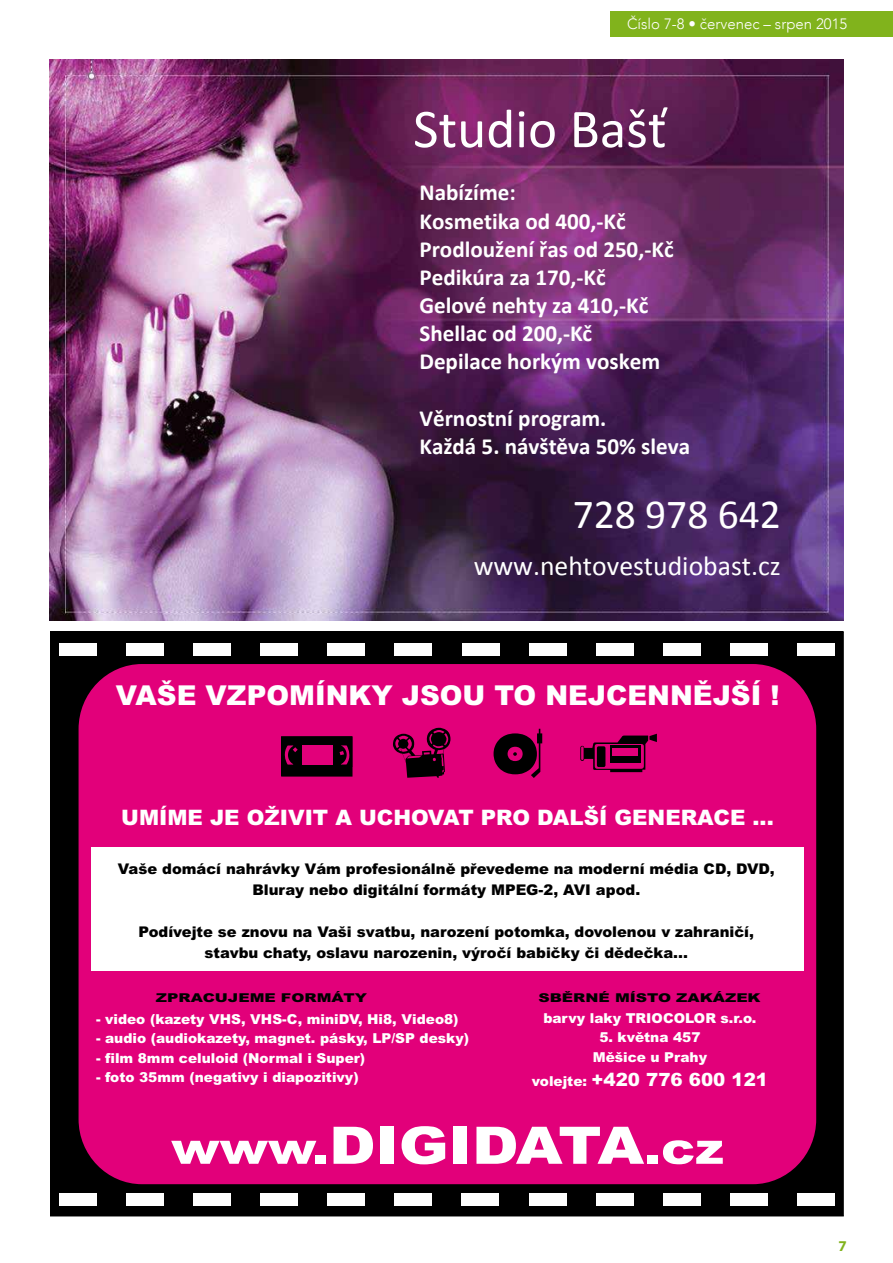
<style>
.page{position:relative;width:893px;height:1263px;background:#fff}
.page>*{position:absolute;margin:0;border:0;box-sizing:border-box;transform-origin:0 0}
.t1{font:79.65px "Technology";color:#000;scale:1.06 1}
.t2{font:55.35px "Calibri";color:#fff}
.t3{font:900 51.75px "Arial";color:#fff;scale:1.16 1}
.t4{font:41.55px "Calibri";color:#fff}
.t5{font:27.75px "Calibri";color:#fff}
.t6{font:900 27.45px "Arial";color:#fff}
.t7{font:700 23.1px/28.2px "Calibri";color:#fff}
.t8{font:900 21.3px "Arial";color:#fff}
.t9{font:900 18.3px "Arial";color:#fff}
.t10{font:300 15px "Avenir";color:#fff}
.t11{font:700 15px "Myriad Pro";color:#81b31c}
.t12{font:900 14.7px/20.7px "Arial";color:#000;text-align:center}
.t13{font:900 13.65px/19.4px "Arial";color:#fff;text-align:center}
.t14{font:900 12.15px "Arial";color:#000;scale:1.29 1}
.s1{font-size:13.65px}
.s2{font-size:44.25px}
</style>
<div class="page">
<div style="left:610px;top:11px;width:283px;height:25px;background:#81b31c"></div>
<div style="left:51px;top:632px;width:792px;height:584px;background:#000"></div>
<div style="left:79px;top:664px;width:737px;height:520px;background:#e2007a;border-radius:64px"></div>
<div style="left:797px;top:1193px;width:38px;height:13px;background:#fff"></div>
<div style="left:59px;top:1193px;width:37px;height:13px;background:#fff"></div>
<div style="left:126px;top:1193px;width:37px;height:13px;background:#fff"></div>
<div style="left:193px;top:1193px;width:38px;height:13px;background:#fff"></div>
<div style="left:260px;top:1193px;width:38px;height:13px;background:#fff"></div>
<div style="left:327px;top:1193px;width:38px;height:13px;background:#fff"></div>
<div style="left:395px;top:1193px;width:37px;height:13px;background:#fff"></div>
<div style="left:462px;top:1193px;width:37px;height:13px;background:#fff"></div>
<div style="left:529px;top:1193px;width:37px;height:13px;background:#fff"></div>
<div style="left:596px;top:1193px;width:37px;height:13px;background:#fff"></div>
<div style="left:663px;top:1193px;width:37px;height:13px;background:#fff"></div>
<div style="left:730px;top:1193px;width:38px;height:13px;background:#fff"></div>
<div style="left:797px;top:643px;width:38px;height:12px;background:#fff"></div>
<div style="left:59px;top:643px;width:37px;height:12px;background:#fff"></div>
<div style="left:126px;top:643px;width:38px;height:12px;background:#fff"></div>
<div style="left:193px;top:643px;width:38px;height:12px;background:#fff"></div>
<div style="left:260px;top:643px;width:38px;height:12px;background:#fff"></div>
<div style="left:328px;top:643px;width:37px;height:12px;background:#fff"></div>
<div style="left:395px;top:643px;width:37px;height:12px;background:#fff"></div>
<div style="left:462px;top:643px;width:37px;height:12px;background:#fff"></div>
<div style="left:529px;top:643px;width:37px;height:12px;background:#fff"></div>
<div style="left:596px;top:643px;width:37px;height:12px;background:#fff"></div>
<div style="left:663px;top:643px;width:38px;height:12px;background:#fff"></div>
<div style="left:730px;top:643px;width:38px;height:12px;background:#fff"></div>
<svg style="left:393px;top:728px;width:58px;height:50px"></svg>
<svg style="left:494px;top:729px;width:48px;height:49px"></svg>
<div style="left:281px;top:737px;width:71px;height:30px;background:#000"></div>
<svg style="left:284px;top:745px;width:14px;height:19px"></svg>
<svg style="left:340px;top:745px;width:11px;height:19px"></svg>
<div style="left:302px;top:745px;width:30px;height:19px;background:#e2007a"></div>
<div style="left:282px;top:767px;width:70px;height:9px;background:#000"></div>
<div style="left:598px;top:748px;width:7px;height:17px;background:#000"></div>
<div style="left:610px;top:745px;width:31px;height:18px;background:#000"></div>
<div style="left:613px;top:748px;width:25px;height:8px;background:#e2007a"></div>
<div style="left:91px;top:847px;width:713px;height:123px;background:#fff"></div>
<img style="left:50px;top:60px;width:793px;height:561px">
<p class="t10" style="left:627px;top:15px;width:222px">Číslo 7-8 • červenec – srpen 2015</p>
<h2 class="t2" style="left:413px;top:94px;width:255px">Studio Bašť</h2>
<h3 class="t7" style="left:419px;top:179px;width:256px">Nabízíme:<br>Kosmetika od 400,-Kč<br>Prodloužení řas od 250,-Kč<br>Pedikúra za 170,-Kč<br>Gelové nehty za 410,-Kč<br>Shellac od 200,-Kč<br>Depilace horkým voskem</h3>
<h3 class="t7" style="left:419px;top:404px;width:272px">Věrnostní program.<br>Každá 5. návštěva 50% sleva</h3>
<h3 class="t4" style="left:573px;top:488px;width:210px">728 978 642</h3>
<h3 class="t5" style="left:474px;top:548px;width:309px">www.nehtovestudiobast.cz</h3>
<h3 class="t6" style="left:116px;top:675px;width:665px">VAŠE VZPOMÍNKY JSOU TO NEJCENNĚJŠÍ !</h3>
<h1 class="t1" style="left:576px;top:702px;width:81px">A</h1>
<h3 class="t8" style="left:121px;top:801px;width:654px">UMÍME JE OŽIVIT A UCHOVAT PRO DALŠÍ GENERACE ...</h3>
<p class="t12" style="left:118px;top:858px;width:658px">Vaše domácí nahrávky Vám profesionálně převedeme na moderní média CD, DVD,<br>Bluray nebo digitální formáty MPEG-2, AVI apod.</p>
<p class="t12" style="left:138px;top:921px;width:617px">Podívejte se znovu na Vaši svatbu, narození potomka, dovolenou v zahraničí, stavbu chaty, oslavu narozenin, výročí babičky či dědečka...</p>
<p class="t14" style="left:156px;top:989px;width:165px">ZPRACUJEME FORMÁTY</p>
<p class="t14" style="left:538px;top:989px;width:174px">SBĚRNÉ MÍSTO ZAKÁZEK</p>
<p class="t13" style="left:96px;top:1009px;width:364px">- video (kazety VHS, VHS-C, miniDV, Hi8, Video8)</p>
<p class="t13" style="left:96px;top:1028px;width:375px">- audio (audiokazety, magnet. pásky, LP/SP desky)</p>
<p class="t13" style="left:96px;top:1047px;width:271px">- film 8mm celuloid (Normal i Super)</p>
<p class="t13" style="left:96px;top:1067px;width:264px">- foto 35mm (negativy i diapozitivy)</p>
<p class="t13" style="left:543px;top:1008px;width:215px">barvy laky TRIOCOLOR s.r.o.</p>
<p class="t13" style="left:593px;top:1027px;width:116px">5. května 457<br>Měšice u Prahy</p>
<p class="t9" style="left:532px;top:1066px;width:238px"><span class="s1">volejte:</span> +420 776 600 121</p>
<h3 class="t3" style="left:171px;top:1108px;width:478px"><span class="s2">www.</span>DIGIDATA<span class="s2">.cz</span></h3>
<p class="t11" style="left:839px;top:1236px;width:10px">7</p>
</div>
